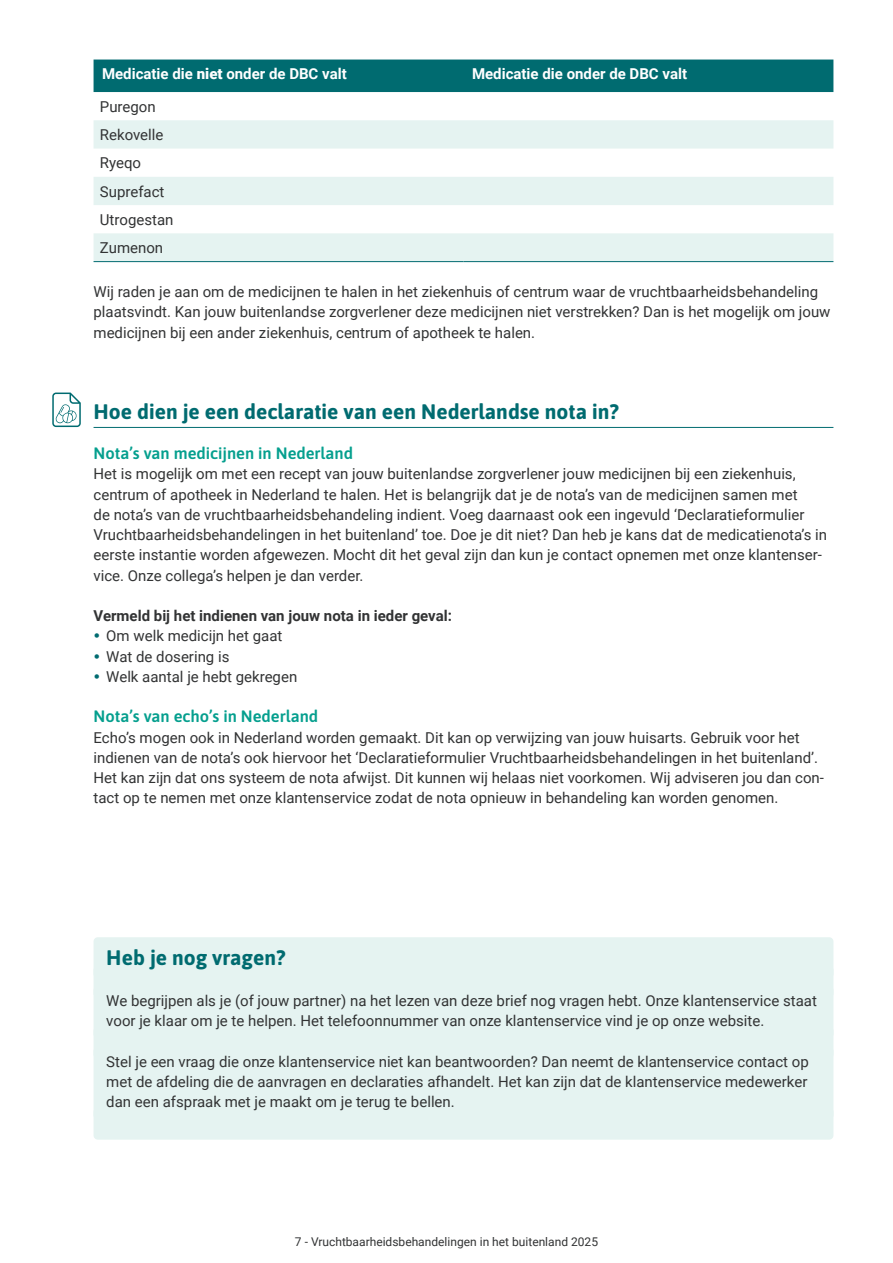
<style>
.page{position:relative;width:893px;height:1263px;background:#fff}
.page>*{position:absolute;margin:0;border:0;box-sizing:border-box;transform-origin:0 0}
.Vraag{font:700 21px "Asap";color:#006b70}
.Vraag_niet_inhoud{font:700 21px "Asap";color:#006b70}
.H3_subkop{font:600 16.5px "Asap";color:#059f8e}
.PLAT{font:15px/20.2px "Roboto";color:#323334}
.tabel_tekst{font:700 15px "Roboto";color:#fff}
.tabel_tekst-2{font:15px "Roboto";color:#323334}
.PLAT-2{font:700 15px "Roboto";color:#323334}
.t1{font:12px "Roboto";color:#323334}
.s1{font-weight:900}
</style>
<div class="page">
<hr style="left:94px;top:427px;width:739px;height:1px;background:#006b70">
<div style="left:94px;top:60px;width:739px;height:32px;background:#006b70"></div>
<svg style="left:94px;top:120px;width:739px;height:141px;fill:#e5f3f1"></svg>
<hr style="left:94px;top:261px;width:369px;height:1px;background:#006b70">
<hr style="left:463px;top:261px;width:370px;height:1px;background:#006b70">
<div style="left:94px;top:937px;width:739px;height:41px;background:#e5f3f1;border-radius:4px"></div>
<div style="left:94px;top:966px;width:739px;height:32px;background:#e5f3f1;border-radius:4px"></div>
<div style="left:94px;top:986px;width:739px;height:52px;background:#e5f3f1;border-radius:4px"></div>
<div style="left:94px;top:1026px;width:739px;height:33px;background:#e5f3f1;border-radius:4px"></div>
<div style="left:94px;top:1047px;width:739px;height:72px;background:#e5f3f1;border-radius:4px"></div>
<div style="left:94px;top:1107px;width:739px;height:33px;background:#e5f3f1;border-radius:4px"></div>
<svg style="left:52px;top:393px;width:29px;height:34px"></svg>
<p class="tabel_tekst" style="left:102px;top:63px;width:246px">Medicatie die <span class="s1">niet</span> onder de DBC valt</p>
<p class="tabel_tekst" style="left:472px;top:63px;width:217px">Medicatie die onder de DBC valt</p>
<p class="tabel_tekst-2" style="left:100px;top:96px;width:57px">Puregon</p>
<p class="tabel_tekst-2" style="left:100px;top:124px;width:65px">Rekovelle</p>
<p class="tabel_tekst-2" style="left:100px;top:152px;width:43px">Ryeqo</p>
<p class="tabel_tekst-2" style="left:100px;top:181px;width:66px">Suprefact</p>
<p class="tabel_tekst-2" style="left:100px;top:209px;width:75px">Utrogestan</p>
<p class="tabel_tekst-2" style="left:100px;top:237px;width:65px">Zumenon</p>
<p class="PLAT" style="left:94px;top:281px;width:738px">Wij raden je aan om de medicijnen te halen in het ziekenhuis of centrum waar de vruchtbaarheidsbehandeling plaatsvindt. Kan jouw buitenlandse zorgverlener deze medicijnen niet verstrekken? Dan is het mogelijk om jouw medicijnen bij een ander ziekenhuis, centrum of apotheek te halen.</p>
<h2 class="Vraag" style="left:94px;top:396px;width:527px">Hoe dien je een declaratie van een Nederlandse nota in?</h2>
<h3 class="H3_subkop" style="left:94px;top:442px;width:261px">Nota’s van medicijnen in Nederland</h3>
<p class="PLAT" style="left:94px;top:463px;width:735px">Het is mogelijk om met een recept van jouw buitenlandse zorgverlener jouw medicijnen bij een ziekenhuis, centrum of apotheek in Nederland te halen. Het is belangrijk dat je de nota’s van de medicijnen samen met<br>de nota’s van de vruchtbaarheidsbehandeling indient. Voeg daarnaast ook een ingevuld ‘Declaratieformulier Vruchtbaarheidsbehandelingen in het buitenland’ toe. Doe je dit niet? Dan heb je kans dat de medicatienota’s in eerste instantie worden afgewezen. Mocht dit het geval zijn dan kun je contact opnemen met onze klantenser&shy;vice. Onze collega’s helpen je dan verder.</p>
<p class="PLAT-2" style="left:94px;top:605px;width:360px">Vermeld bij het indienen van jouw nota in ieder geval:</p>
<p class="PLAT" style="left:106px;top:625px;width:178px">Om welk medicijn het gaat</p>
<p class="PLAT" style="left:106px;top:645px;width:125px">Wat de dosering is</p>
<p class="PLAT" style="left:106px;top:666px;width:192px">Welk aantal je hebt gekregen</p>
<h3 class="H3_subkop" style="left:94px;top:705px;width:226px">Nota’s van echo’s in Nederland</h3>
<p class="PLAT" style="left:94px;top:726px;width:726px">Echo’s mogen ook in Nederland worden gemaakt. Dit kan op verwijzing van jouw huisarts. Gebruik voor het indienen van de nota’s ook hiervoor het ‘Declaratieformulier Vruchtbaarheidsbehandelingen in het buitenland’.</p>
<p class="PLAT" style="left:94px;top:767px;width:732px">Het kan zijn dat ons systeem de nota afwijst. Dit kunnen wij helaas niet voorkomen. Wij adviseren jou dan con&shy;tact op te nemen met onze klantenservice zodat de nota opnieuw in behandeling kan worden genomen.</p>
<h2 class="Vraag_niet_inhoud" style="left:106px;top:943px;width:181px">Heb je nog vragen?</h2>
<p class="PLAT" style="left:106px;top:990px;width:712px">We begrijpen als je (of jouw partner) na het lezen van deze brief nog vragen hebt. Onze klantenservice staat voor je klaar om je te helpen. Het telefoonnummer van onze klantenservice vind je op onze website.</p>
<p class="PLAT" style="left:106px;top:1050px;width:704px;text-align:justify">Stel je een vraag die onze klantenservice niet kan beantwoorden? Dan neemt de klantenservice contact op met de afdeling die de aanvragen en declaraties afhandelt. Het kan zijn dat de klantenservice medewerker dan een afspraak met je maakt om je terug te bellen.</p>
<p class="t1" style="left:295px;top:1233px;width:305px">7 - Vruchtbaarheidsbehandelingen in het buitenland 2025</p>
</div>
